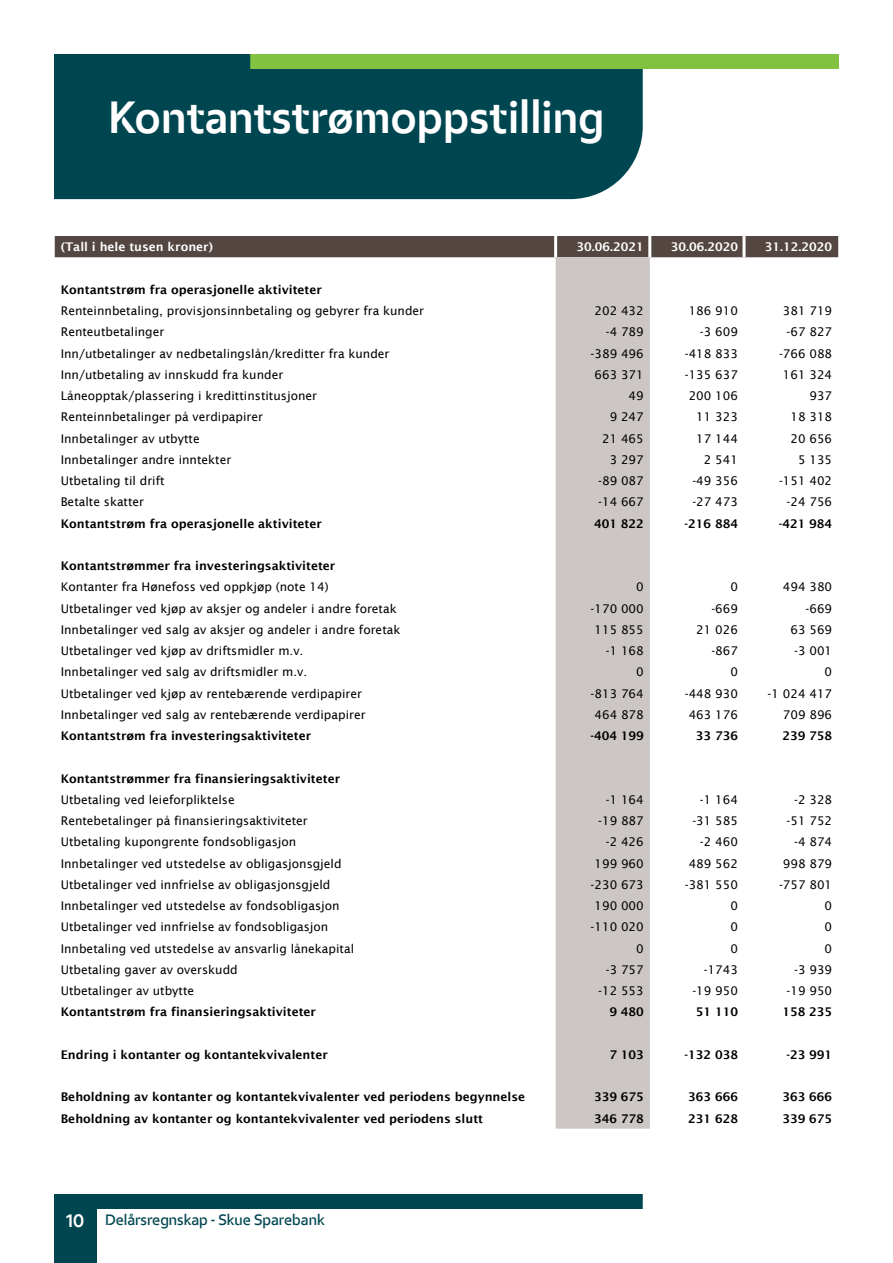
<style>
.page{position:relative;width:893px;height:1263px;background:#fff}
.page>*{position:absolute;margin:0;border:0;box-sizing:border-box;transform-origin:0 0}
.t1{font:700 45px "Eika";color:#fff}
.t2{font:600 15px "Eika";color:#004650}
.t3{font:12px "Lucida Sans";color:#000}
.t4{font:600 12px "Lucida Sans";color:#000}
.t5{font:600 12px "Lucida Sans";color:#fff}
.s1{font-weight:700;font-size:18px;color:#fff}
</style>
<div class="page">
<div style="left:54px;top:1209px;width:43px;height:54px;background:#004650"></div>
<div style="left:54px;top:1194px;width:589px;height:15px;background:#004650"></div>
<div style="left:54px;top:54px;width:589px;height:145px;background:#004650"></div>
<div style="left:250px;top:54px;width:589px;height:15px;background:#81c340"></div>
<div style="left:55px;top:236px;width:783px;height:21px;background:#544640"></div>
<div style="left:556px;top:257px;width:94px;height:872px;background:#ccc7c4"></div>
<hr style="left:554px;top:236px;width:3px;height:21px;background:#fff">
<hr style="left:648px;top:236px;width:3px;height:21px;background:#fff">
<hr style="left:742px;top:236px;width:3px;height:21px;background:#fff">
<p class="t1" style="left:108px;top:89px;width:498px">Kontantstrømoppstilling</p>
<p class="t5" style="left:61px;top:240px;width:154px">(Tall i hele tusen kroner)</p>
<p class="t5" style="left:577px;top:240px;width:69px">30.06.2021</p>
<p class="t5" style="left:671px;top:240px;width:69px">30.06.2020</p>
<p class="t5" style="left:765px;top:240px;width:69px">31.12.2020</p>
<p class="t4" style="left:61px;top:283px;width:263px">Kontantstrøm fra operasjonelle aktiviteter</p>
<p class="t3" style="left:61px;top:304px;width:365px">Renteinnbetaling, provisjonsinnbetaling og gebyrer fra kunder</p>
<p class="t3" style="left:594px;top:304px;width:51px">202 432</p>
<p class="t3" style="left:689px;top:304px;width:51px">186 910</p>
<p class="t3" style="left:783px;top:304px;width:51px">381 719</p>
<p class="t3" style="left:61px;top:325px;width:105px">Renteutbetalinger</p>
<p class="t3" style="left:606px;top:325px;width:40px">-4 789</p>
<p class="t3" style="left:700px;top:325px;width:40px">-3 609</p>
<p class="t3" style="left:787px;top:325px;width:47px">-67 827</p>
<p class="t3" style="left:61px;top:346px;width:330px">Inn/utbetalinger av nedbetalingslån/kreditter fra kunder</p>
<p class="t3" style="left:591px;top:346px;width:55px">-389 496</p>
<p class="t3" style="left:685px;top:346px;width:55px">-418 833</p>
<p class="t3" style="left:779px;top:346px;width:55px">-766 088</p>
<p class="t3" style="left:61px;top:368px;width:224px">Inn/utbetaling av innskudd fra kunder</p>
<p class="t3" style="left:594px;top:368px;width:51px">663 371</p>
<p class="t3" style="left:685px;top:368px;width:55px">-135 637</p>
<p class="t3" style="left:783px;top:368px;width:51px">161 324</p>
<p class="t3" style="left:61px;top:389px;width:258px">Låneopptak/plassering i kredittinstitusjoner</p>
<p class="t3" style="left:629px;top:389px;width:17px">49</p>
<p class="t3" style="left:689px;top:389px;width:51px">200 106</p>
<p class="t3" style="left:809px;top:389px;width:24px">937</p>
<p class="t3" style="left:61px;top:410px;width:204px">Renteinnbetalinger på verdipapirer</p>
<p class="t3" style="left:610px;top:410px;width:36px">9 247</p>
<p class="t3" style="left:696px;top:410px;width:43px">11 323</p>
<p class="t3" style="left:790px;top:410px;width:43px">18 318</p>
<p class="t3" style="left:61px;top:431px;width:141px">Innbetalinger av utbytte</p>
<p class="t3" style="left:602px;top:431px;width:43px">21 465</p>
<p class="t3" style="left:696px;top:431px;width:43px">17 144</p>
<p class="t3" style="left:790px;top:431px;width:43px">20 656</p>
<p class="t3" style="left:61px;top:453px;width:172px">Innbetalinger andre inntekter</p>
<p class="t3" style="left:610px;top:453px;width:36px">3 297</p>
<p class="t3" style="left:704px;top:453px;width:36px">2 541</p>
<p class="t3" style="left:798px;top:453px;width:36px">5 135</p>
<p class="t3" style="left:61px;top:474px;width:105px">Utbetaling til drift</p>
<p class="t3" style="left:598px;top:474px;width:47px">-89 087</p>
<p class="t3" style="left:692px;top:474px;width:47px">-49 356</p>
<p class="t3" style="left:779px;top:474px;width:55px">-151 402</p>
<p class="t3" style="left:61px;top:495px;width:85px">Betalte skatter</p>
<p class="t3" style="left:598px;top:495px;width:47px">-14 667</p>
<p class="t3" style="left:692px;top:495px;width:47px">-27 473</p>
<p class="t3" style="left:787px;top:495px;width:47px">-24 756</p>
<p class="t4" style="left:61px;top:516px;width:263px">Kontantstrøm fra operasjonelle aktiviteter</p>
<p class="t4" style="left:594px;top:516px;width:51px">401 822</p>
<p class="t4" style="left:685px;top:516px;width:55px">-216 884</p>
<p class="t4" style="left:779px;top:516px;width:55px">-421 984</p>
<p class="t4" style="left:61px;top:559px;width:276px">Kontantstrømmer fra investeringsaktiviteter</p>
<p class="t3" style="left:61px;top:580px;width:269px">Kontanter fra Hønefoss ved oppkjøp (note 14)</p>
<p class="t3" style="left:636px;top:580px;width:9px">0</p>
<p class="t3" style="left:730px;top:580px;width:9px">0</p>
<p class="t3" style="left:783px;top:580px;width:51px">494 380</p>
<p class="t3" style="left:61px;top:601px;width:337px">Utbetalinger ved kjøp av aksjer og andeler i andre foretak</p>
<p class="t3" style="left:591px;top:601px;width:55px">-170 000</p>
<p class="t3" style="left:711px;top:601px;width:28px">-669</p>
<p class="t3" style="left:805px;top:601px;width:28px">-669</p>
<p class="t3" style="left:61px;top:623px;width:341px">Innbetalinger ved salg av aksjer og andeler i andre foretak</p>
<p class="t3" style="left:594px;top:623px;width:51px">115 855</p>
<p class="t3" style="left:696px;top:623px;width:43px">21 026</p>
<p class="t3" style="left:790px;top:623px;width:43px">63 569</p>
<p class="t3" style="left:61px;top:644px;width:244px">Utbetalinger ved kjøp av driftsmidler m.v.</p>
<p class="t3" style="left:606px;top:644px;width:40px">-1 168</p>
<p class="t3" style="left:711px;top:644px;width:28px">-867</p>
<p class="t3" style="left:794px;top:644px;width:40px">-3 001</p>
<p class="t3" style="left:61px;top:665px;width:248px">Innbetalinger ved salg av driftsmidler m.v.</p>
<p class="t3" style="left:636px;top:665px;width:9px">0</p>
<p class="t3" style="left:730px;top:665px;width:9px">0</p>
<p class="t3" style="left:825px;top:665px;width:9px">0</p>
<p class="t3" style="left:61px;top:686px;width:303px">Utbetalinger ved kjøp av rentebærende verdipapirer</p>
<p class="t3" style="left:591px;top:686px;width:55px">-813 764</p>
<p class="t3" style="left:685px;top:686px;width:55px">-448 930</p>
<p class="t3" style="left:768px;top:686px;width:66px">-1 024 417</p>
<p class="t3" style="left:61px;top:708px;width:306px">Innbetalinger ved salg av rentebærende verdipapirer</p>
<p class="t3" style="left:594px;top:708px;width:51px">464 878</p>
<p class="t3" style="left:689px;top:708px;width:51px">463 176</p>
<p class="t3" style="left:783px;top:708px;width:51px">709 896</p>
<p class="t4" style="left:61px;top:729px;width:252px">Kontantstrøm fra investeringsaktiviteter</p>
<p class="t4" style="left:590px;top:729px;width:55px">-404 199</p>
<p class="t4" style="left:696px;top:729px;width:44px">33 736</p>
<p class="t4" style="left:782px;top:729px;width:51px">239 758</p>
<p class="t4" style="left:61px;top:771px;width:281px">Kontantstrømmer fra finansieringsaktiviteter</p>
<p class="t3" style="left:61px;top:793px;width:175px">Utbetaling ved leieforpliktelse</p>
<p class="t3" style="left:606px;top:793px;width:40px">-1 164</p>
<p class="t3" style="left:700px;top:793px;width:40px">-1 164</p>
<p class="t3" style="left:794px;top:793px;width:40px">-2 328</p>
<p class="t3" style="left:61px;top:814px;width:249px">Rentebetalinger på finansieringsaktiviteter</p>
<p class="t3" style="left:598px;top:814px;width:47px">-19 887</p>
<p class="t3" style="left:692px;top:814px;width:47px">-31 585</p>
<p class="t3" style="left:787px;top:814px;width:47px">-51 752</p>
<p class="t3" style="left:61px;top:835px;width:237px">Utbetaling kupongrente fondsobligasjon</p>
<p class="t3" style="left:606px;top:835px;width:40px">-2 426</p>
<p class="t3" style="left:700px;top:835px;width:40px">-2 460</p>
<p class="t3" style="left:794px;top:835px;width:40px">-4 874</p>
<p class="t3" style="left:61px;top:856px;width:282px">Innbetalinger ved utstedelse av obligasjonsgjeld</p>
<p class="t3" style="left:594px;top:856px;width:51px">199 960</p>
<p class="t3" style="left:689px;top:856px;width:51px">489 562</p>
<p class="t3" style="left:783px;top:856px;width:51px">998 879</p>
<p class="t3" style="left:61px;top:878px;width:271px">Utbetalinger ved innfrielse av obligasjonsgjeld</p>
<p class="t3" style="left:591px;top:878px;width:55px">-230 673</p>
<p class="t3" style="left:685px;top:878px;width:55px">-381 550</p>
<p class="t3" style="left:779px;top:878px;width:55px">-757 801</p>
<p class="t3" style="left:61px;top:899px;width:280px">Innbetalinger ved utstedelse av fondsobligasjon</p>
<p class="t3" style="left:594px;top:899px;width:51px">190 000</p>
<p class="t3" style="left:730px;top:899px;width:9px">0</p>
<p class="t3" style="left:825px;top:899px;width:9px">0</p>
<p class="t3" style="left:61px;top:920px;width:269px">Utbetalinger ved innfrielse av fondsobligasjon</p>
<p class="t3" style="left:591px;top:920px;width:55px">-110 020</p>
<p class="t3" style="left:730px;top:920px;width:9px">0</p>
<p class="t3" style="left:825px;top:920px;width:9px">0</p>
<p class="t3" style="left:61px;top:941px;width:295px">Innbetaling ved utstedelse av ansvarlig lånekapital</p>
<p class="t3" style="left:636px;top:941px;width:9px">0</p>
<p class="t3" style="left:730px;top:941px;width:9px">0</p>
<p class="t3" style="left:825px;top:941px;width:9px">0</p>
<p class="t3" style="left:61px;top:963px;width:179px">Utbetaling gaver av overskudd</p>
<p class="t3" style="left:606px;top:963px;width:40px">-3 757</p>
<p class="t3" style="left:704px;top:963px;width:36px">-1743</p>
<p class="t3" style="left:794px;top:963px;width:40px">-3 939</p>
<p class="t3" style="left:61px;top:984px;width:135px">Utbetalinger av utbytte</p>
<p class="t3" style="left:598px;top:984px;width:47px">-12 553</p>
<p class="t3" style="left:692px;top:984px;width:47px">-19 950</p>
<p class="t3" style="left:787px;top:984px;width:47px">-19 950</p>
<p class="t4" style="left:61px;top:1005px;width:257px">Kontantstrøm fra finansieringsaktiviteter</p>
<p class="t4" style="left:609px;top:1005px;width:36px">9 480</p>
<p class="t4" style="left:696px;top:1005px;width:44px">51 110</p>
<p class="t4" style="left:782px;top:1005px;width:51px">158 235</p>
<p class="t4" style="left:61px;top:1048px;width:269px">Endring i kontanter og kontantekvivalenter</p>
<p class="t4" style="left:609px;top:1048px;width:36px">7 103</p>
<p class="t4" style="left:685px;top:1048px;width:55px">-132 038</p>
<p class="t4" style="left:786px;top:1048px;width:47px">-23 991</p>
<p class="t4" style="left:61px;top:1090px;width:466px">Beholdning av kontanter og kontantekvivalenter ved periodens begynnelse</p>
<p class="t4" style="left:594px;top:1090px;width:51px">339 675</p>
<p class="t4" style="left:688px;top:1090px;width:51px">363 666</p>
<p class="t4" style="left:782px;top:1090px;width:51px">363 666</p>
<p class="t4" style="left:61px;top:1111px;width:424px">Beholdning av kontanter og kontantekvivalenter ved periodens slutt</p>
<p class="t4" style="left:594px;top:1111px;width:51px">346 778</p>
<p class="t4" style="left:688px;top:1111px;width:51px">231 628</p>
<p class="t4" style="left:782px;top:1111px;width:51px">339 675</p>
<p class="t2" style="left:66px;top:1211px;width:260px"><span class="s1">10</span> Delårsregnskap - Skue Sparebank</p>
</div>
